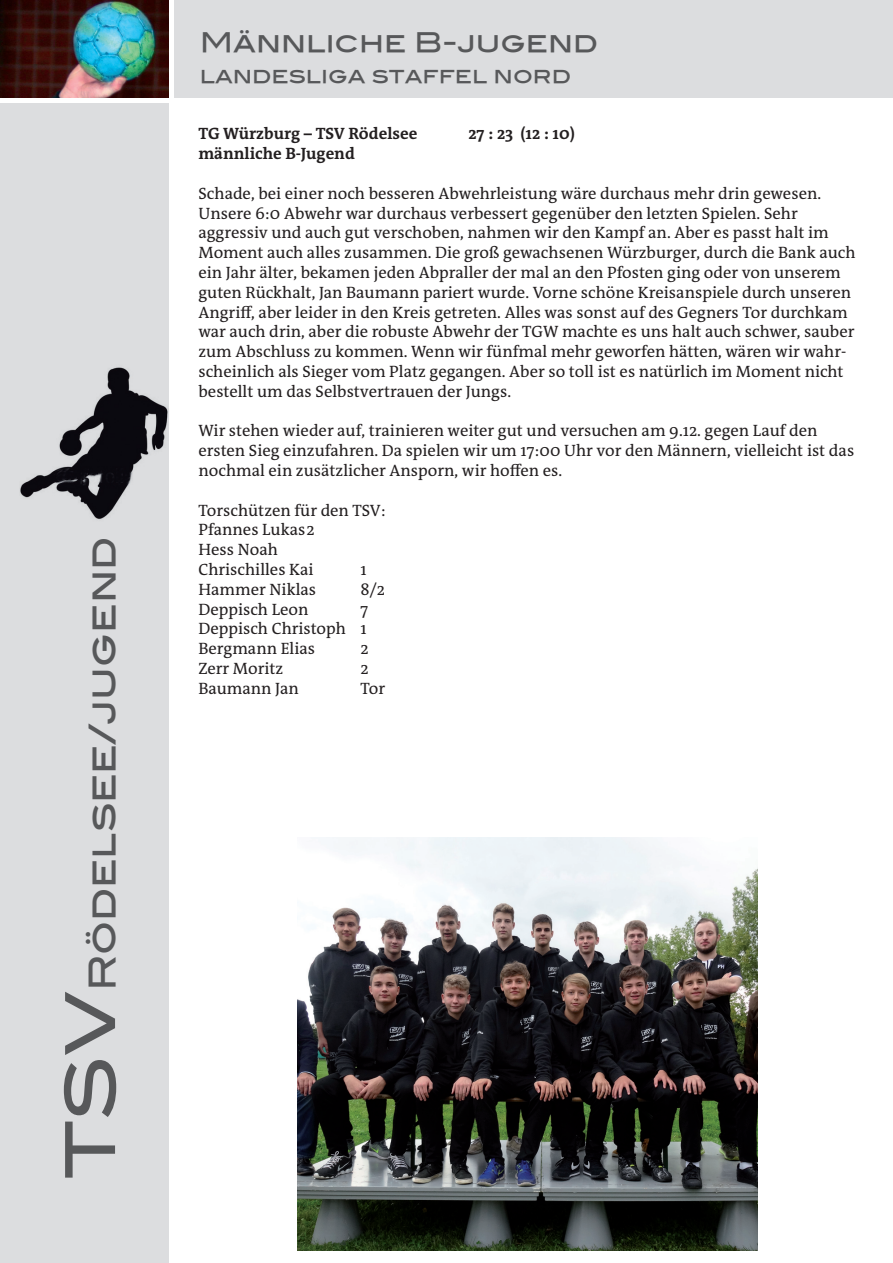
<style>
.page{position:relative;width:893px;height:1263px;background:#fff}
.page>*{position:absolute;margin:0;border:0;box-sizing:border-box;transform-origin:0 0}
.t1{font:36px "Blair Md ITCTT Medium";color:#57585a}
.t2{font:27px "Blair Md ITCTT Medium";color:#57585a}
.t3{font:21px "Blair Md ITCTT Medium";color:#57585a}
.t4{font:16.5px/19.8px "The Antiqua B W5 Plain";color:#231f20}
.t5{font:700 16.5px "The Antiqua B W7";color:#231f20}
.s1{font-size:69px}
</style>
<div class="page">
<div style="left:174px;top:0;width:719px;height:98px;background:#dcdddf"></div>
<img style="left:0;top:0;width:169px;height:98px">
<div style="left:0;top:103px;width:169px;height:1160px;background:#dcdddf"></div>
<img style="left:20px;top:367px;width:148px;height:153px">
<img style="left:297px;top:838px;width:460px;height:413px">
<h1 class="t1" style="left:80px;top:1179px;width:643px;rotate:-90deg"><span class="s1">TSV</span>Rödelsee/jugend</h1>
<h2 class="t2" style="left:200px;top:26px;width:400px">Männliche B-jugend</h2>
<p class="t3" style="left:200px;top:63px;width:373px">landesliga staffel nord</p>
<p class="t5" style="left:198px;top:123px;width:221px">TG Würzburg – TSV Rödelsee</p>
<p class="t5" style="left:468px;top:123px;width:108px">27 : 23 (12 : 10)</p>
<p class="t5" style="left:198px;top:143px;width:158px">männliche B-Jugend</p>
<p class="t4" style="left:198px;top:183px;width:659px">Schade, bei einer noch besseren Abwehrleistung wäre durchaus mehr drin gewesen.<br>Unsere 6:0 Abwehr war durchaus verbessert gegenüber den letzten Spielen. Sehr aggressiv und auch gut verschoben, nahmen wir den Kampf an. Aber es passt halt im Moment auch alles zusammen. Die groß gewachsenen Würzburger, durch die Bank auch ein Jahr älter, bekamen jeden Abpraller der mal an den Pfosten ging oder von unserem guten Rückhalt, Jan Baumann pariert wurde. Vorne schöne Kreisanspiele durch unseren Angriff, aber leider in den Kreis getreten. Alles was sonst auf des Gegners Tor durchkam war auch drin, aber die robuste Abwehr der TGW machte es uns halt auch schwer, sauber zum Abschluss zu kommen. Wenn wir fünfmal mehr geworfen hätten, wären wir wahr&shy;scheinlich als Sieger vom Platz gegangen. Aber so toll ist es natürlich im Moment nicht bestellt um das Selbstvertrauen der Jungs.</p>
<p class="t4" style="left:198px;top:421px;width:657px">Wir stehen wieder auf, trainieren weiter gut und versuchen am 9.12. gegen Lauf den ersten Sieg einzufahren. Da spielen wir um 17:00 Uhr vor den Männern, vielleicht ist das nochmal ein zusätzlicher Ansporn, wir hoffen es.</p>
<p class="t4" style="left:198px;top:500px;width:189px">Torschützen für den TSV:<br>Pfannes Lukas2<br>Hess Noah<br>Chrischilles Kai</p>
<p class="t4" style="left:360px;top:560px;width:8px">1</p>
<p class="t4" style="left:198px;top:579px;width:119px">Hammer Niklas</p>
<p class="t4" style="left:360px;top:579px;width:26px">8/2</p>
<p class="t4" style="left:198px;top:599px;width:112px">Deppisch Leon</p>
<p class="t4" style="left:198px;top:599px;width:171px;text-align:justify;text-indent:162px">7<br>Deppisch Christoph 1<br>Bergmann Elias</p>
<p class="t4" style="left:360px;top:639px;width:10px">2</p>
<p class="t4" style="left:198px;top:659px;width:86px">Zerr Moritz</p>
<p class="t4" style="left:360px;top:659px;width:10px">2</p>
<p class="t4" style="left:198px;top:678px;width:102px">Baumann Jan</p>
<p class="t4" style="left:360px;top:678px;width:26px">Tor</p>
</div>
